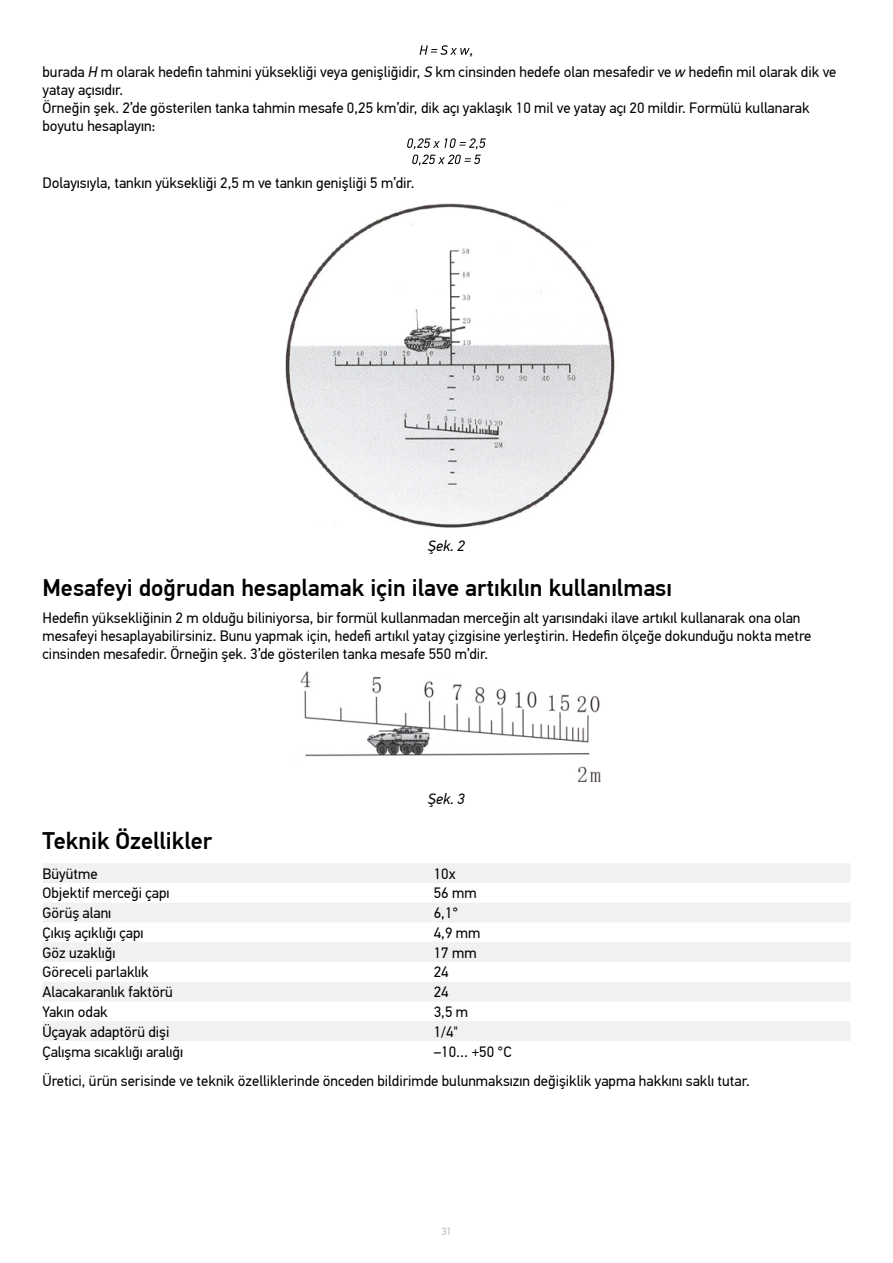
<style>
.page{position:relative;width:893px;height:1263px;background:#fff}
.page>*{position:absolute;margin:0;border:0;box-sizing:border-box;transform-origin:0 0}
.t1{font:500 24px "PF Din Text Pro";color:#000}
.t2{font:15px/18px "PF Din Text Pro";color:#000}
.t3{font:italic 15px "PF Din Text Pro";color:#000}
.t4{font:300 10.5px "PF Din Text Pro";color:#a7a9ac}
.s1{font-style:italic}
</style>
<div class="page">
<svg style="left:420px;top:45px;width:50px;height:10px"></svg>
<svg style="left:412px;top:155px;width:69px;height:11px"></svg>
<svg style="left:407px;top:138px;width:79px;height:11px"></svg>
<img style="left:285px;top:204px;width:330px;height:324px">
<img style="left:300px;top:671px;width:301px;height:110px">
<svg style="left:43px;top:863px;width:807px;height:178px;fill:#f1f1f2"></svg>
<p class="t2" style="left:43px;top:39px;width:795px;line-height:22.2px;text-indent:427px">,<br>burada <span class="s1">H</span> m olarak hedefin tahmini yüksekliği veya genişliğidir, <span class="s1">S</span> km cinsinden hedefe olan mesafedir ve <span class="s1">w</span> hedefin mil olarak dik ve</p>
<p class="t2" style="left:43px;top:81px;width:769px">yatay açısıdır.<br>Örneğin şek. 2’de gösterilen tanka tahmin mesafe 0,25 km’dir, dik açı yaklaşık 10 mil ve yatay açı 20 mildir. Formülü kullanarak boyutu hesaplayın:</p>
<p class="t2" style="left:43px;top:174px;width:373px">Dolayısıyla, tankın yüksekliği 2,5 m ve tankın genişliği 5 m’dir.</p>
<p class="t3" style="left:428px;top:537px;width:39px">Şek. 2</p>
<h1 class="t1" style="left:43px;top:573px;width:631px">Mesafeyi doğrudan hesaplamak için ilave artıkılın kullanılması</h1>
<p class="t2" style="left:43px;top:609px;width:770px">Hedefin yüksekliğinin 2 m olduğu biliniyorsa, bir formül kullanmadan merceğin alt yarısındaki ilave artıkıl kullanarak ona olan mesafeyi hesaplayabilirsiniz. Bunu yapmak için, hedefi artıkıl yatay çizgisine yerleştirin. Hedefin ölçeğe dokunduğu nokta metre cinsinden mesafedir. Örneğin şek. 3’de gösterilen tanka mesafe 550 m’dir.</p>
<p class="t3" style="left:428px;top:789px;width:39px">Şek. 3</p>
<h1 class="t1" style="left:43px;top:826px;width:171px">Teknik Özellikler</h1>
<p class="t2" style="left:43px;top:865px;width:57px">Büyütme</p>
<p class="t2" style="left:434px;top:865px;width:23px">10x</p>
<p class="t2" style="left:43px;top:884px;width:129px">Objektif merceği çapı</p>
<p class="t2" style="left:434px;top:884px;width:44px">56 mm</p>
<p class="t2" style="left:43px;top:904px;width:70px">Görüş alanı</p>
<p class="t2" style="left:434px;top:904px;width:26px">6,1°</p>
<p class="t2" style="left:43px;top:924px;width:103px">Çıkış açıklığı çapı</p>
<p class="t2" style="left:434px;top:924px;width:48px">4,9 mm</p>
<p class="t2" style="left:43px;top:944px;width:74px">Göz uzaklığı</p>
<p class="t2" style="left:434px;top:944px;width:44px">17 mm</p>
<p class="t2" style="left:43px;top:963px;width:108px">Göreceli parlaklık</p>
<p class="t2" style="left:434px;top:963px;width:16px">24</p>
<p class="t2" style="left:43px;top:983px;width:132px">Alacakaranlık faktörü</p>
<p class="t2" style="left:434px;top:983px;width:16px">24</p>
<p class="t2" style="left:43px;top:1003px;width:67px">Yakın odak</p>
<p class="t2" style="left:434px;top:1003px;width:36px">3,5 m</p>
<p class="t2" style="left:43px;top:1023px;width:128px">Üçayak adaptörü dişi</p>
<p class="t2" style="left:434px;top:1023px;width:26px">1/4"</p>
<p class="t2" style="left:43px;top:1042px;width:142px">Çalışma sıcaklığı aralığı</p>
<p class="t2" style="left:43px;top:1037px;width:709px;line-height:29px;text-indent:391px">–10… +50 °C<br>Üretici, ürün serisinde ve teknik özelliklerinde önceden bildirimde bulunmaksızın değişiklik yapma hakkını saklı tutar.</p>
<p class="t4" style="left:441px;top:1225px;width:12px">31</p>
</div>
